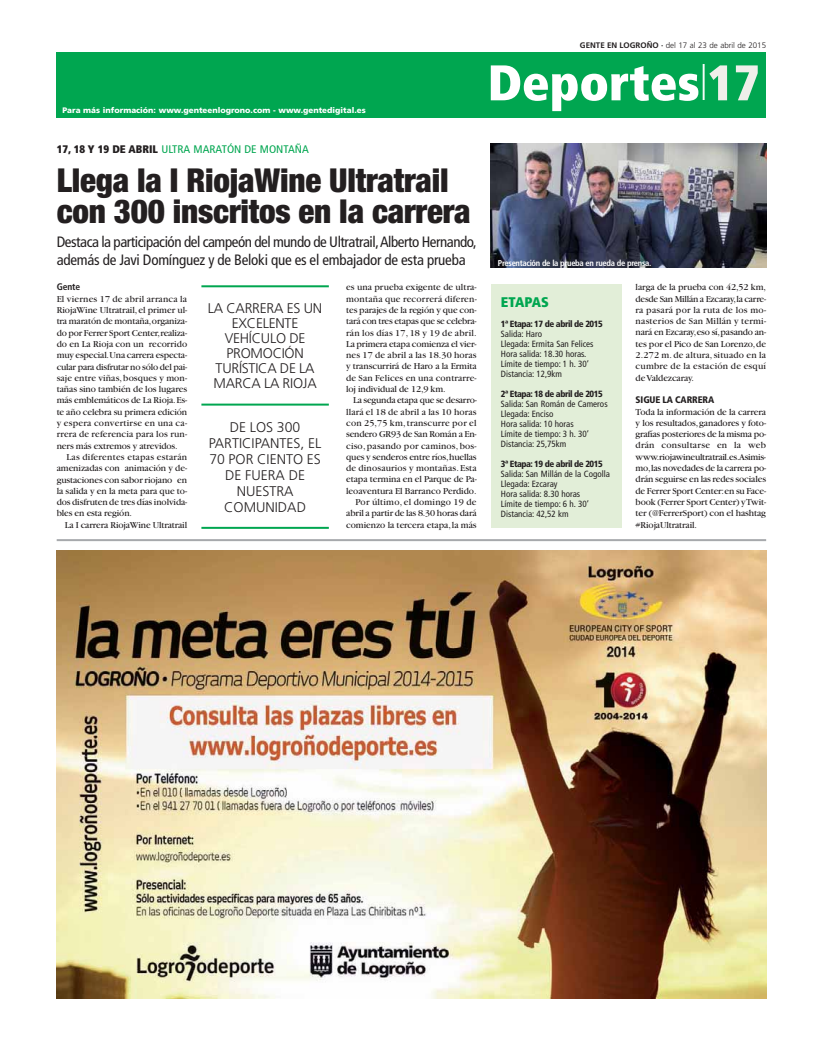
<style>
.page{position:relative;width:823px;height:1049px;background:#fff}
.page>*{position:absolute;margin:0;border:0;box-sizing:border-box;transform-origin:0 0}
.t1{font:900 condensed 50px "Frutiger";color:#fff}
.t2{font:900 condensed 33px/31px "Helvetica Neue";letter-spacing:-.005em;color:#231f20}
.t3{font:condensed 15px/18px "Frutiger";letter-spacing:-.03em;color:#231f20}
.t4{font:300 14px/15px "Frutiger";letter-spacing:-.015em;color:#231f20;text-align:center}
.t5{font:900 condensed 14px "Frutiger";color:#00a650}
.t6{font:condensed 11px "Frutiger";color:#00a650;scale:1.07 1}
.t7{font:9.5px/11.3px "Garamond";letter-spacing:-.01em;color:#231f20;text-align:justify}
.t8{font:900 condensed 9.5px "Frutiger";letter-spacing:-.01em;color:#231f20}
.t9{font:700 condensed 9.5px "Frutiger";letter-spacing:-.01em;color:#231f20}
.t10{font:condensed 9px/10px "Frutiger";color:#231f20}
.t11{font:900 condensed 9px "Frutiger";letter-spacing:-.05em;color:#231f20}
.t12{font:700 condensed 8.5px "Frutiger";letter-spacing:-.035em;color:#fff}
.t13{font:900 8px "Frutiger";color:#fff}
.t14{font:300 8px "Frutiger";color:#231f20}
.s1{font-weight:900;color:#231f20}
.s2{font-weight:700}
.s3{color:#efefea}
</style>
<div class="page">
<img style="left:57px;top:550px;width:708px;height:448px">
<hr style="left:57px;top:539px;width:708px;height:2px;background:#a7a9ac">
<hr style="left:201px;top:285px;width:127px;height:2px;background:#00a650">
<hr style="left:201px;top:404px;width:127px;height:2px;background:#00a650">
<hr style="left:201px;top:527px;width:127px;height:2px;background:#00a650">
<img style="left:490px;top:144px;width:275px;height:124px">
<div style="left:57px;top:53px;width:708px;height:65px;background:#00a650"></div>
<div style="left:490px;top:285px;width:131px;height:243px;background:#e2eed8"></div>
<p class="t13" style="left:62px;top:107px;width:304px">Para más información: www.genteenlogrono.com - www.gentedigital.es</p>
<p class="t6" style="left:57px;top:145px;width:237px"><span class="s1">17, 18 Y 19 DE ABRIL</span> ULTRA MARATÓN DE MONTAÑA</p>
<h2 class="t2" style="left:57px;top:168px;width:415px">Llega la I RiojaWine Ultratrail con 300 inscritos en la carrera</h2>
<h3 class="t3" style="left:57px;top:234px;width:421px">Destaca la participación del campeón del mundo de Ultratrail,Alberto Hernando, además de Javi Domínguez y de Beloki que es el embajador de esta prueba</h3>
<p class="t9" style="left:57px;top:283px;width:25px">Gente</p>
<p class="t7" style="left:57px;top:294px;width:132px">El viernes 17 de abril arranca la RiojaWine Ultratrail,el primer ul&shy;tra maratón de montaña,organiza&shy;do por Ferrer Sport Center,realiza&shy;do en La Rioja con un recorrido muy especial.Una carrera especta&shy;cular para disfrutar no sólo del pai&shy;saje entre viñas,bosques y mon&shy;tañas sino también de los lugares más emblemáticos de La Rioja.Es&shy;te año celebra su primera edición y espera convertirse en una ca&shy;rrera de referencia para los run&shy;ners más extremos y atrevidos.</p>
<p class="t7" style="left:57px;top:452px;width:132px;text-indent:10px">Las diferentes etapas estarán amenizadas con animación y de&shy;gustaciones con sabor riojano en la salida y en la meta para que to&shy;dos disfruten de tres días inolvida&shy;bles en esta región.</p>
<p class="t7" style="left:65px;top:520px;width:124px">La I carrera RiojaWine Ultratrail</p>
<h3 class="t4" style="left:208px;top:302px;width:116px">LA CARRERA ES UN<br>EXCELENTE<br>VEHÍCULO DE<br>PROMOCIÓN<br>TURÍSTICA DE LA<br>MARCA LA RIOJA</h3>
<h3 class="t4" style="left:209px;top:420px;width:114px;line-height:16px">DE LOS 300<br>PARTICIPANTES, EL<br>70 POR CIENTO ES<br>DE FUERA DE<br>NUESTRA<br>COMUNIDAD</h3>
<p class="t7" style="left:346px;top:283px;width:132px">es una prueba exigente de ultra&shy;montaña que recorrerá diferen&shy;tes parajes de la región y que con&shy;tará con tres etapas que se celebra&shy;rán los días 17,18 y 19 de abril.<br>La primera etapa comienza el vier&shy;nes 17 de abril a las 18.30 horas y transcurrirá de Haro a la Ermita de San Felices en una contrarre&shy;loj individual de 12,9 km.</p>
<p class="t7" style="left:346px;top:396px;width:132px;text-align:right">La segunda etapa que se desarro&shy;llará el 18 de abril a las 10 horas con 25,75 km,transcurre por el sendero GR93 de San Román a En&shy;ciso,pasando por caminos,bos&shy;ques y senderos entre ríos,huellas de dinosaurios y montañas.Esta etapa termina en el Parque de Pa&shy;leoaventura El Barranco Perdido.<br>Por último, el domingo 19 de abril a partir de las 8.30 horas dará comienzo la tercera etapa,la más</p>
<p class="t14" style="left:579px;top:42px;width:188px"><span class="s2">GENTE EN LOGROÑO ·</span> del 17 al 23 de abril de 2015</p>
<h1 class="t1" style="left:487px;top:63px;width:273px">Deportes<sup>|</sup><span class="s3">17</span></h1>
<p class="t12" style="left:497px;top:259px;width:155px">Presentación de la prueba en rueda de prensa.</p>
<h3 class="t5" style="left:500px;top:296px;width:49px">ETAPAS</h3>
<p class="t11" style="left:500px;top:320px;width:103px">1ª Etapa: 17 de abril de 2015</p>
<p class="t10" style="left:500px;top:330px;width:94px">Salida: Haro<br>Llegada: Ermita San Felices<br>Hora salida: 18.30 horas.<br>Límite de tiempo: 1 h. 30’<br>Distancia: 12,9km</p>
<p class="t11" style="left:500px;top:390px;width:103px">2ª Etapa: 18 de abril de 2015</p>
<p class="t10" style="left:500px;top:400px;width:108px">Salida: San Román de Cameros<br>Llegada: Enciso<br>Hora salida: 10 horas<br>Límite de tiempo: 3 h. 30’<br>Distancia: 25,75km</p>
<p class="t11" style="left:500px;top:460px;width:103px">3ª Etapa: 19 de abril de 2015</p>
<p class="t10" style="left:500px;top:470px;width:110px">Salida: San Millán de la Cogolla<br>Llegada: Ezcaray<br>Hora salida: 8.30 horas<br>Límite de tiempo: 6 h. 30’<br>Distancia: 42,52 km</p>
<p class="t7" style="left:635px;top:282px;width:132px">larga de la prueba con 42,52 km, desde San Millán a Ezcaray,la carre&shy;ra pasará por la ruta de los mo&shy;nasterios de San Millán y termi&shy;nará en Ezcaray,eso sí,pasando an&shy;tes por el Pico de San Lorenzo,de 2.272 m.de altura,situado en la cumbre de la estación de esquí de Valdezcaray.</p>
<p class="t8" style="left:635px;top:396px;width:80px">SIGUE LA CARRERA</p>
<p class="t7" style="left:635px;top:407px;width:132px">Toda la información de la carrera y los resultados,ganadores y foto&shy;grafías posteriores de la misma po&shy;drán consultarse en la web www.riojawineultratrail.es.Asimis&shy;mo,las novedades de la carrera po&shy;drán seguirse en las redes sociales de Ferrer Sport Center:en su Face&shy;book (Ferrer Sport Center) y Twit&shy;ter (@FerrerSport) con el hashtag #RiojaUltratrail.</p>
</div>
